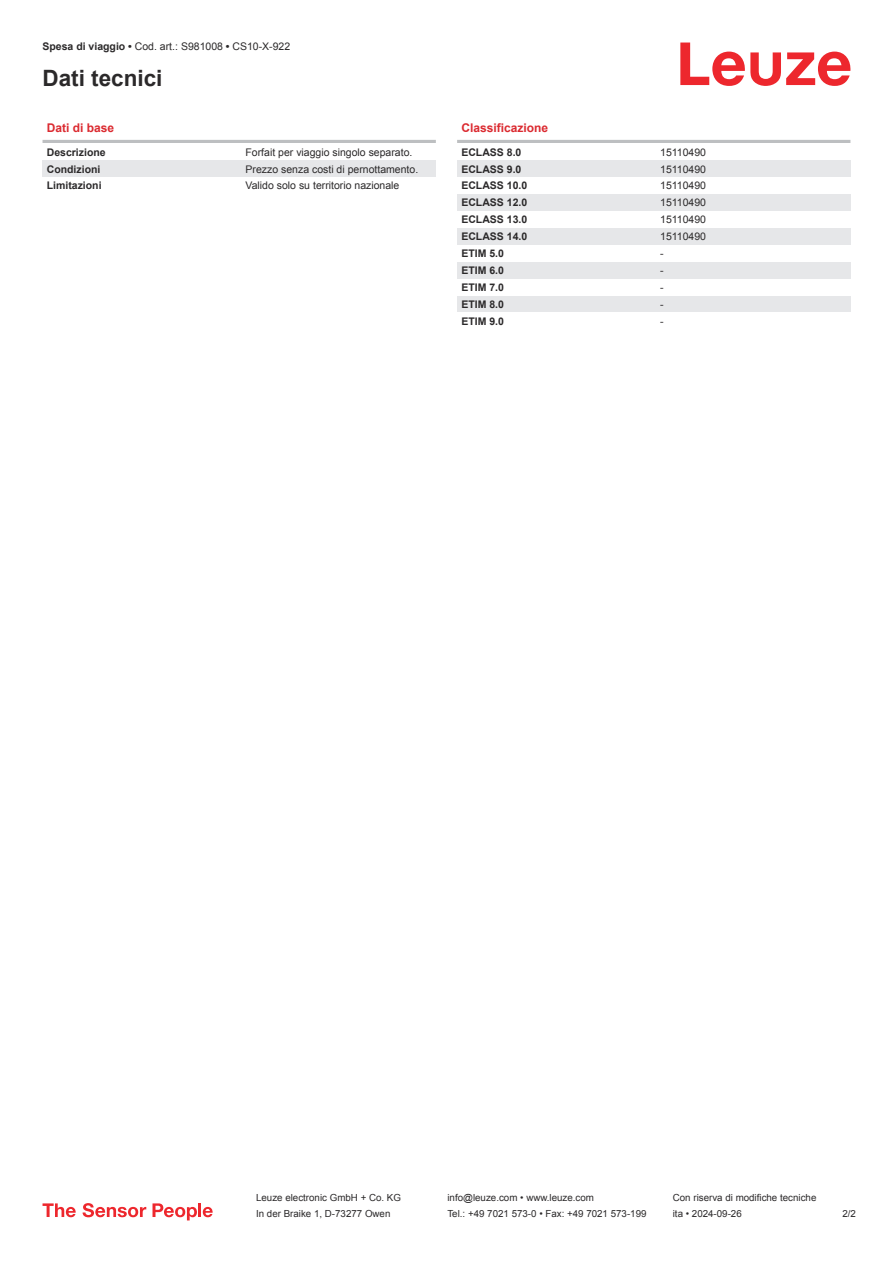
<style>
.page{position:relative;width:893px;height:1263px;background:#fff}
.page>*{position:absolute;margin:0;border:0;box-sizing:border-box;transform-origin:0 0}
.t1{font:700 22.5px "Arial";color:#2b292a}
.t2{font:700 12px "Arial";color:#db2a30}
.t3{font:10.5px "Arial";color:#2b292a}
.t4{font:700 10.5px "Arial";color:#2b292a}
.t5{font:9.75px "Arial";color:#2b292a}
.s1{font-weight:700}
</style>
<div class="page">
<svg style="left:680px;top:43px;width:170px;height:43px"></svg>
<hr style="left:43px;top:140px;width:393px;height:3px;background:#bdbfc1">
<div style="left:43px;top:160px;width:199px;height:17px;background:#e6e7e9"></div>
<div style="left:242px;top:160px;width:194px;height:17px;background:#e6e7e9"></div>
<hr style="left:457px;top:140px;width:393px;height:3px;background:#bdbfc1">
<div style="left:457px;top:160px;width:200px;height:17px;background:#e6e7e9"></div>
<div style="left:657px;top:160px;width:193px;height:17px;background:#e6e7e9"></div>
<div style="left:457px;top:194px;width:200px;height:17px;background:#e6e7e9"></div>
<div style="left:657px;top:194px;width:193px;height:17px;background:#e6e7e9"></div>
<div style="left:457px;top:228px;width:200px;height:17px;background:#e6e7e9"></div>
<div style="left:657px;top:228px;width:193px;height:17px;background:#e6e7e9"></div>
<div style="left:457px;top:262px;width:200px;height:17px;background:#e6e7e9"></div>
<div style="left:657px;top:262px;width:193px;height:17px;background:#e6e7e9"></div>
<div style="left:457px;top:296px;width:200px;height:16px;background:#e6e7e9"></div>
<div style="left:657px;top:296px;width:193px;height:16px;background:#e6e7e9"></div>
<svg style="left:43px;top:1203px;width:33px;height:14px"></svg>
<svg style="left:83px;top:1203px;width:63px;height:14px"></svg>
<svg style="left:153px;top:1203px;width:44px;height:17px"></svg>
<hr style="left:198px;top:1203px;width:3px;height:14px;background:#ed272d">
<svg style="left:203px;top:1207px;width:10px;height:10px"></svg>
<p class="t3" style="left:43px;top:43px;width:249px"><span class="s1">Spesa di viaggio •</span> Cod. art.: S981008 <span class="s1">•</span> CS10-X-922</p>
<h1 class="t1" style="left:43px;top:70px;width:122px">Dati tecnici</h1>
<p class="t2" style="left:47px;top:123px;width:69px">Dati di base</p>
<p class="t4" style="left:47px;top:148px;width:60px">Descrizione</p>
<p class="t3" style="left:246px;top:148px;width:168px">Forfait per viaggio singolo separato.</p>
<p class="t4" style="left:47px;top:165px;width:55px">Condizioni</p>
<p class="t3" style="left:246px;top:165px;width:174px">Prezzo senza costi di pernottamento.</p>
<p class="t4" style="left:47px;top:182px;width:56px">Limitazioni</p>
<p class="t3" style="left:246px;top:182px;width:155px">Valido solo su territorio nazionale</p>
<p class="t2" style="left:461px;top:123px;width:88px">Classificazione</p>
<p class="t4" style="left:461px;top:148px;width:62px">ECLASS 8.0</p>
<p class="t3" style="left:660px;top:148px;width:47px">15110490</p>
<p class="t4" style="left:461px;top:165px;width:62px">ECLASS 9.0</p>
<p class="t3" style="left:660px;top:165px;width:47px">15110490</p>
<p class="t4" style="left:461px;top:182px;width:67px">ECLASS 10.0</p>
<p class="t3" style="left:660px;top:182px;width:47px">15110490</p>
<p class="t4" style="left:461px;top:199px;width:67px">ECLASS 12.0</p>
<p class="t3" style="left:660px;top:199px;width:47px">15110490</p>
<p class="t4" style="left:461px;top:216px;width:67px">ECLASS 13.0</p>
<p class="t3" style="left:660px;top:216px;width:47px">15110490</p>
<p class="t4" style="left:461px;top:233px;width:67px">ECLASS 14.0</p>
<p class="t3" style="left:660px;top:232px;width:47px">15110490</p>
<p class="t4" style="left:461px;top:249px;width:44px">ETIM 5.0</p>
<p class="t3" style="left:660px;top:249px;width:5px">-</p>
<p class="t4" style="left:461px;top:266px;width:44px">ETIM 6.0</p>
<p class="t3" style="left:660px;top:266px;width:5px">-</p>
<p class="t4" style="left:461px;top:283px;width:44px">ETIM 7.0</p>
<p class="t3" style="left:660px;top:283px;width:5px">-</p>
<p class="t4" style="left:461px;top:300px;width:44px">ETIM 8.0</p>
<p class="t3" style="left:660px;top:300px;width:5px">-</p>
<p class="t4" style="left:461px;top:317px;width:44px">ETIM 9.0</p>
<p class="t3" style="left:660px;top:317px;width:5px">-</p>
<p class="t5" style="left:256px;top:1194px;width:146px">Leuze electronic GmbH + Co. KG</p>
<p class="t5" style="left:447px;top:1194px;width:148px">info@leuze.com • www.leuze.com</p>
<p class="t5" style="left:673px;top:1194px;width:145px">Con riserva di modifiche tecniche</p>
<p class="t5" style="left:256px;top:1210px;width:136px">In der Braike 1, D-73277 Owen</p>
<p class="t5" style="left:447px;top:1210px;width:201px">Tel.: +49 7021 573-0 • Fax: +49 7021 573-199</p>
<p class="t5" style="left:673px;top:1210px;width:70px">ita • 2024-09-26</p>
<p class="t5" style="left:842px;top:1210px;width:15px">2 /2</p>
</div>
